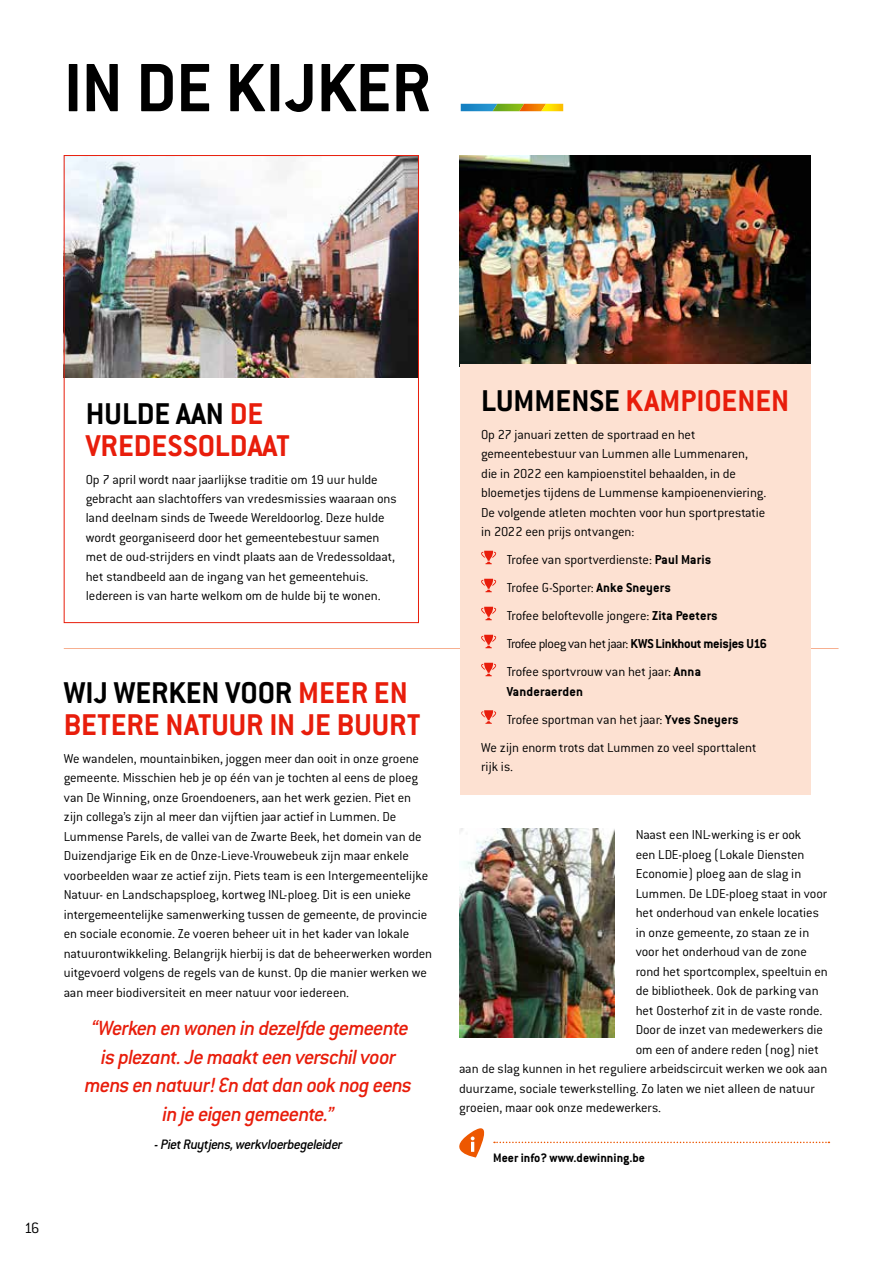
<style>
.page{position:relative;width:893px;height:1263px;background:#fff}
.page>*{position:absolute;margin:0;border:0;box-sizing:border-box;transform-origin:0 0}
.t1{font:700 75px "Conduit ITC";color:#000}
.t2{font:700 33px/31.5px "Conduit ITC";color:#e81d0b}
.t3{font:italic 500 22.5px/28.5px "Conduit ITC";letter-spacing:-.035em;color:#e81d0b;text-align:center}
.t4{font:300 16.5px "Conduit ITC";color:#000}
.t5{font:italic 500 15px "Conduit ITC";letter-spacing:-.035em;color:#000}
.t6{font:300 14.25px/19.5px "Conduit ITC";letter-spacing:-.005em;color:#000}
.t7{font:700 14.25px "Conduit ITC";letter-spacing:.01em;color:#000}
.t8{font:700 13.5px "Conduit ITC";color:#000}
.s1{color:#000}
.s2{font-weight:700}
</style>
<div class="page">
<svg style="left:461px;top:104px;width:102px;height:7px"></svg>
<img style="left:460px;top:155px;width:351px;height:209px">
<img style="left:66px;top:157px;width:351px;height:220px">
<svg style="left:459px;top:1128px;width:370px;height:29px"></svg>
<img style="left:460px;top:828px;width:154px;height:210px">
<hr style="left:64px;top:648px;width:774px;height:1px;background:#f7af90">
<div style="left:460px;top:364px;width:351px;height:431px;background:#fde1d2"></div>
<svg style="left:481px;top:551px;width:15px;height:13px"></svg>
<svg style="left:481px;top:579px;width:15px;height:13px"></svg>
<svg style="left:481px;top:607px;width:15px;height:13px"></svg>
<svg style="left:481px;top:635px;width:15px;height:13px"></svg>
<svg style="left:481px;top:663px;width:15px;height:13px"></svg>
<svg style="left:481px;top:710px;width:15px;height:14px"></svg>
<h1 class="t1" style="left:64px;top:44px;width:369px">IN DE KIJKER</h1>
<h2 class="t2" style="left:86px;top:397px;width:206px"><span class="s1">HULDE AAN</span> DE<br>VREDESSOLDAAT</h2>
<p class="t6" style="left:86px;top:469px;width:312px">Op 7 april wordt naar jaarlijkse traditie om 19 uur hulde gebracht aan slachtoffers van vredesmissies waaraan ons land deelnam sinds de Tweede Wereldoorlog. Deze hulde wordt georganiseerd door het gemeentebestuur samen met de oud-strijders en vindt plaats aan de Vredessoldaat, het standbeeld aan de ingang van het gemeentehuis.<br>Iedereen is van harte welkom om de hulde bij te wonen.</p>
<h2 class="t2" style="left:64px;top:677px;width:358px"><span class="s1">WIJ WERKEN VOOR</span> MEER EN<br>BETERE NATUUR IN JE BUURT</h2>
<p class="t6" style="left:64px;top:749px;width:370px">We wandelen, mountainbiken, joggen meer dan ooit in onze groene gemeente. Misschien heb je op één van je tochten al eens de ploeg van De Winning, onze Groendoeners, aan het werk gezien. Piet en zijn collega’s zijn al meer dan vijftien jaar actief in Lummen. De Lummense Parels, de vallei van de Zwarte Beek, het domein van de Duizendjarige Eik en de Onze-Lieve-Vrouwebeuk zijn maar enkele voorbeelden waar ze actief zijn. Piets team is een Intergemeentelijke Natuur- en Landschapsploeg, kortweg INL-ploeg. Dit is een unieke intergemeentelijke samenwerking tussen de gemeente, de provincie en sociale economie. Ze voeren beheer uit in het kader van lokale natuurontwikkeling. Belangrijk hierbij is dat de beheerwerken worden uitgevoerd volgens de regels van de kunst. Op die manier werken we aan meer biodiversiteit en meer natuur voor iedereen.</p>
<h3 class="t3" style="left:85px;top:1014px;width:329px">“Werken en wonen in dezelfde gemeente is plezant. Je maakt een verschil voor mens en natuur! En dat dan ook nog eens in je eigen gemeente.”</h3>
<p class="t5" style="left:155px;top:1136px;width:189px">- Piet Ruytjens, werkvloerbegeleider</p>
<p class="t4" style="left:24px;top:1219px;width:17px">16</p>
<h2 class="t2" style="left:481px;top:384px;width:310px"><span class="s1">LUMMENSE</span> KAMPIOENEN</h2>
<p class="t6" style="left:481px;top:425px;width:287px">Op 27 januari zetten de sportraad en het gemeentebestuur van Lummen alle Lummenaren, die in 2022 een kampioenstitel behaalden, in de bloemetjes tijdens de Lummense kampioenenviering.<br>De volgende atleten mochten voor hun sportprestatie in 2022 een prijs ontvangen:</p>
<p class="t6" style="left:507px;top:546px;width:262px;line-height:28px">Trofee van sportverdienste: <span class="s2">Paul Maris<br></span>Trofee G-Sporter: <span class="s2">Anke Sneyers<br></span>Trofee beloftevolle jongere: <span class="s2">Zita Peeters<br></span>Trofee ploeg van het jaar: <span class="s2">KWS Linkhout meisjes U16<br></span>Trofee sportvrouw van het jaar: <span class="s2">Anna</span></p>
<p class="t7" style="left:507px;top:683px;width:78px">Vanderaerden</p>
<p class="t6" style="left:507px;top:710px;width:234px">Trofee sportman van het jaar: <span class="s2">Yves Sneyers</span></p>
<p class="t6" style="left:481px;top:738px;width:277px">We zijn enorm trots dat Lummen zo veel sporttalent</p>
<p class="t6" style="left:481px;top:757px;width:34px">rijk is.</p>
<p class="t6" style="left:636px;top:825px;width:167px">Naast een INL-werking is er ook</p>
<p class="t6" style="left:636px;top:845px;width:170px">een LDE-ploeg (Lokale Diensten</p>
<p class="t6" style="left:636px;top:864px;width:167px">Economie) ploeg aan de slag in</p>
<p class="t6" style="left:636px;top:884px;width:193px">Lummen. De LDE-ploeg staat in voor</p>
<p class="t6" style="left:636px;top:903px;width:185px">het onderhoud van enkele locaties</p>
<p class="t6" style="left:636px;top:923px;width:175px">in onze gemeente, zo staan ze in</p>
<p class="t6" style="left:636px;top:942px;width:173px">voor het onderhoud van de zone</p>
<p class="t6" style="left:636px;top:962px;width:194px">rond het sportcomplex, speeltuin en</p>
<p class="t6" style="left:636px;top:981px;width:185px">de bibliotheek. Ook de parking van</p>
<p class="t6" style="left:636px;top:1001px;width:188px">het Oosterhof zit in de vaste ronde.</p>
<p class="t6" style="left:636px;top:1020px;width:189px">Door de inzet van medewerkers die</p>
<p class="t6" style="left:636px;top:1040px;width:185px">om een of andere reden (nog) niet</p>
<p class="t6" style="left:459px;top:1059px;width:370px">aan de slag kunnen in het reguliere arbeidscircuit werken we ook aan</p>
<p class="t6" style="left:459px;top:1078px;width:357px">duurzame, sociale tewerkstelling. Zo laten we niet alleen de natuur</p>
<p class="t6" style="left:459px;top:1098px;width:203px">groeien, maar ook onze medewerkers.</p>
<p class="t8" style="left:493px;top:1150px;width:153px">Meer info? www.dewinning.be</p>
</div>
